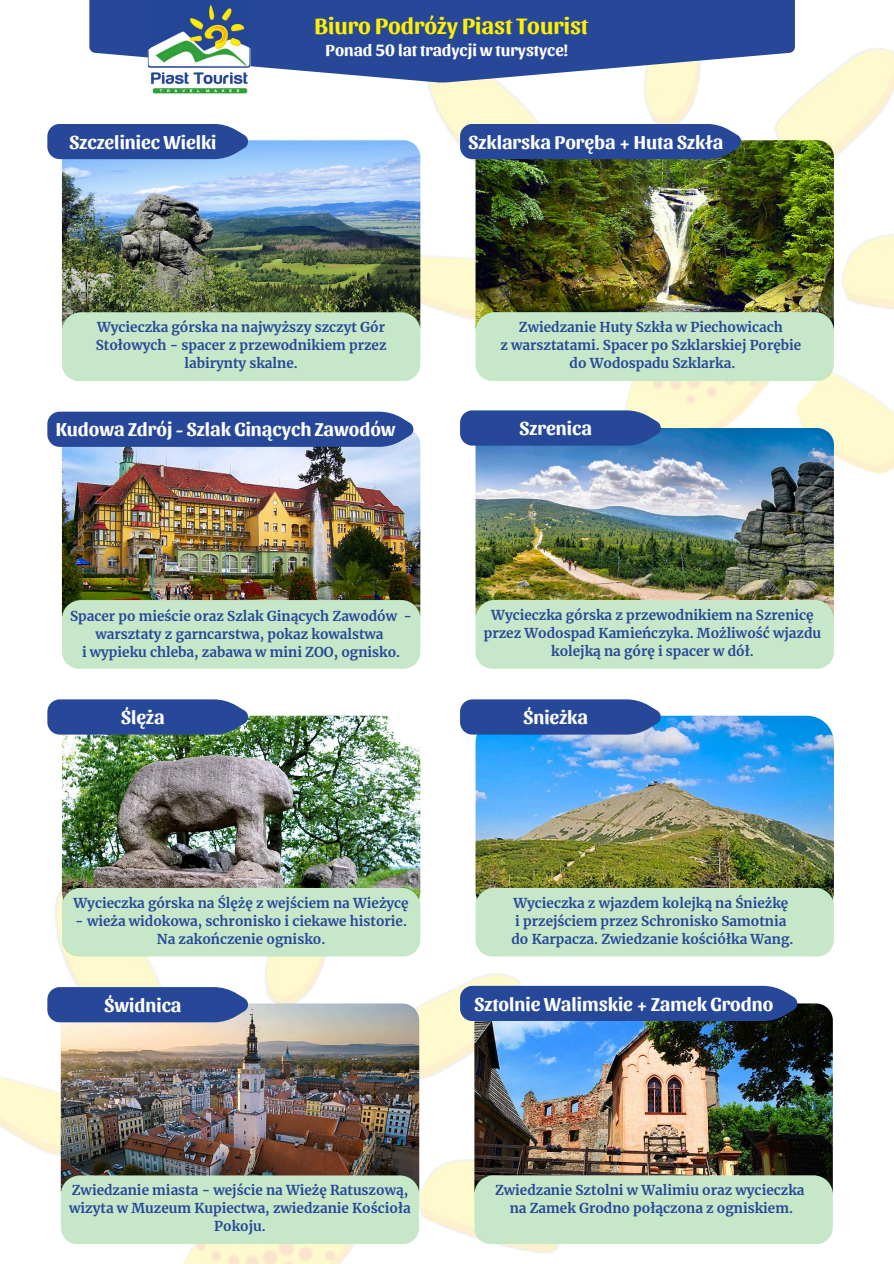
<style>
.page{position:relative;width:894px;height:1264px;background:#fff}
.page>*{position:absolute;margin:0;border:0;box-sizing:border-box;transform-origin:0 0}
.t1{font:700 23.55px "Sansita";color:#ffef01}
.t2{font:700 19.5px "Sansita";color:#fff}
.t3{font:700 16.95px "Sansita";color:#fff}
.t4{font:700 13.5px/18px "Merriweather";color:#274898;text-align:center}
</style>
<div class="page">
<img style="left:420px;top:0;width:473px;height:561px">
<img style="left:62px;top:140px;width:358px;height:140px">
<div style="left:47px;top:124px;width:201px;height:35px;background:#274898"></div>
<img style="left:0;top:714px;width:766px;height:539px">
<img style="left:475px;top:140px;width:358px;height:140px">
<div style="left:460px;top:124px;width:281px;height:35px;background:#274898"></div>
<svg style="left:89px;top:0;width:705px;height:83px;fill:#274898"></svg>
<img style="left:148px;top:0;width:102px;height:94px;border-radius:4px">
<div style="left:122px;top:0;width:29px;height:47px;background:#274898"></div>
<div style="left:249px;top:0;width:29px;height:47px;background:#274898"></div>
<div style="left:144px;top:39px;width:6px;height:9px;background:#274898"></div>
<img style="left:47px;top:280px;width:786px;height:389px">
<img style="left:62px;top:715px;width:358px;height:203px;border-radius:27px">
<svg style="left:47px;top:699px;width:201px;height:35px;background:#32529c"></svg>
<div style="left:62px;top:887px;width:358px;height:69px;background:#c6e8c8"></div>
<img style="left:475px;top:715px;width:358px;height:203px;border-radius:27px">
<svg style="left:460px;top:699px;width:200px;height:35px;background:#31519d"></svg>
<div style="left:475px;top:887px;width:358px;height:69px;background:#c6e8c8"></div>
<img style="left:61px;top:1003px;width:358px;height:149px">
<svg style="left:47px;top:987px;width:201px;height:35px;background:#32519c"></svg>
<svg style="left:0;top:1152px;width:419px;height:111px"></svg>
<img style="left:474px;top:1003px;width:358px;height:172px">
<div style="left:460px;top:985px;width:337px;height:36px;background:#274898"></div>
<div style="left:474px;top:1175px;width:358px;height:69px;background:#c6e8c8"></div>
<p class="t1" style="left:314px;top:10px;width:275px">Biuro Podróży Piast Tourist</p>
<h2 class="t3" style="left:325px;top:39px;width:244px">Ponad 50 lat tradycji w turystyce!</h2>
<h3 class="t2" style="left:69px;top:129px;width:148px">Szczeliniec Wielki</h3>
<p class="t2" style="left:468px;top:129px;width:256px">Szklarska Poręba + Huta Szkła</p>
<p class="t4" style="left:96px;top:318px;width:292px">Wycieczka górska na najwyższy szczyt Gór<br>Stołowych - spacer z przewodnikiem przez labirynty skalne.</p>
<p class="t4" style="left:518px;top:318px;width:265px">Zwiedzanie Huty Szkła w Piechowicach</p>
<p class="t4" style="left:500px;top:336px;width:302px">z warsztatami. Spacer po Szklarskiej Porębie</p>
<p class="t4" style="left:569px;top:354px;width:167px">do Wodospadu Szklarka.</p>
<p class="t2" style="left:56px;top:416px;width:341px">Kudowa Zdrój - Szlak Ginących Zawodów</p>
<p class="t2" style="left:519px;top:415px;width:74px">Szrenica</p>
<p class="t4" style="left:70px;top:607px;width:343px">Spacer po mieście oraz Szlak Ginących Zawodów - warsztaty z garncarstwa, pokaz kowalstwa</p>
<h2 class="t4" style="left:82px;top:643px;width:319px">i wypieku chleba, zabawa w mini ZOO, ognisko.</h2>
<h2 class="t4" style="left:483px;top:606px;width:339px">Wycieczka górska z przewodnikiem na Szrenicę przez Wodospad Kamieńczyka. Możliwość wjazdu kolejką na górę i spacer w dół.</h2>
<h2 class="t2" style="left:121px;top:704px;width:45px">Ślęża</h2>
<p class="t2" style="left:523px;top:704px;width:66px">Śnieżka</p>
<p class="t4" style="left:73px;top:893px;width:336px">Wycieczka górska na Ślężę z wejściem na Wieżycę</p>
<p class="t4" style="left:75px;top:911px;width:333px">- wieża widokowa, schronisko i ciekawe historie.<br>Na zakończenie ognisko.</p>
<p class="t4" style="left:513px;top:893px;width:276px">Wycieczka z wjazdem kolejką na Śnieżkę</p>
<p class="t4" style="left:515px;top:911px;width:272px">i przejściem przez Schronisko Samotnia</p>
<p class="t4" style="left:511px;top:929px;width:283px">do Karpacza. Zwiedzanie kościółka Wang.</p>
<p class="t2" style="left:104px;top:991px;width:78px">Świdnica</p>
<h2 class="t2" style="left:474px;top:990px;width:300px">Sztolnie Walimskie + Zamek Grodno</h2>
<p class="t4" style="left:69px;top:1181px;width:343px">Zwiedzanie miasta - wejście na Wieżę Ratuszową, wizyta w Muzeum Kupiectwa, zwiedzanie Kościoła<br>Pokoju.</p>
<p class="t4" style="left:495px;top:1181px;width:311px">Zwiedzanie Sztolni w Walimiu oraz wycieczka</p>
<h2 class="t4" style="left:509px;top:1199px;width:285px">na Zamek Grodno połączona z ogniskiem.</h2>
</div>
